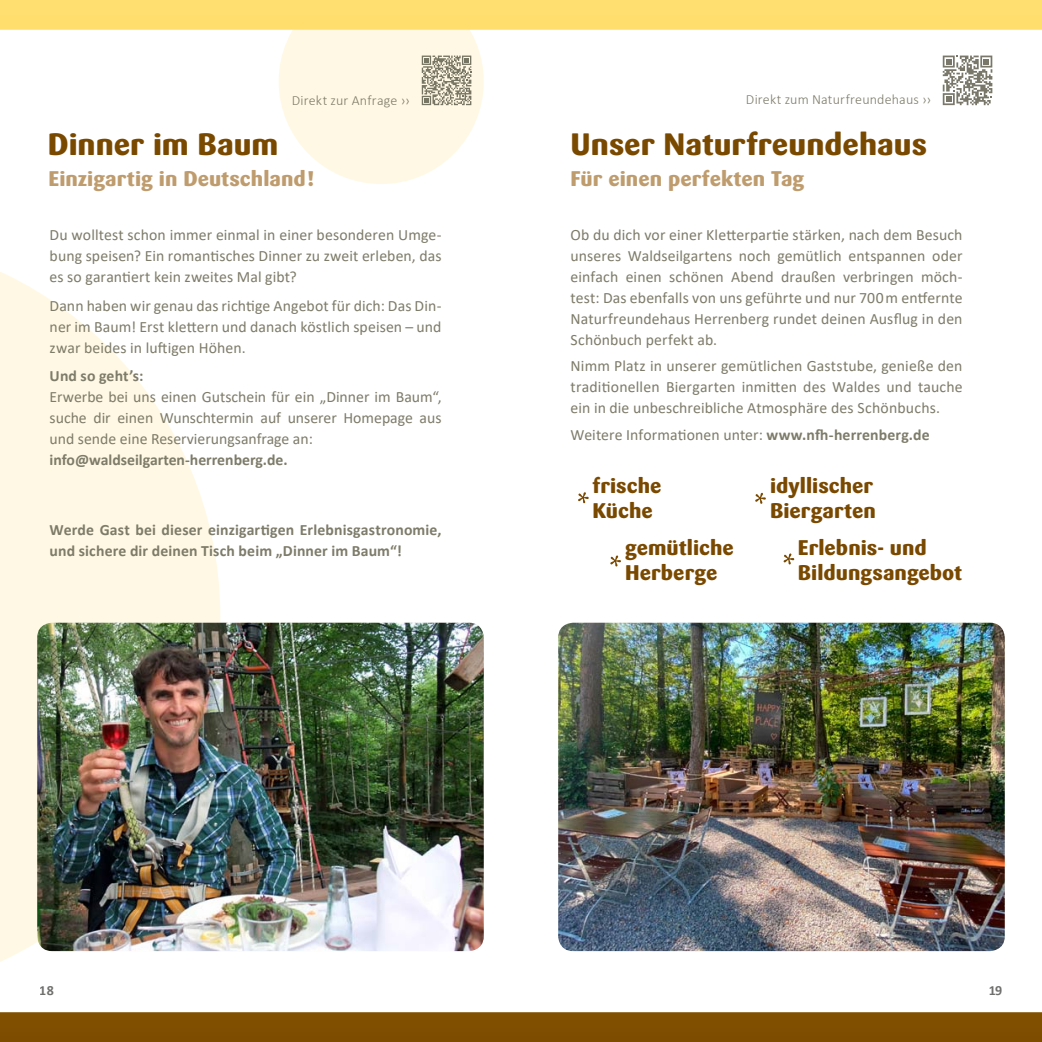
<style>
.page{position:relative;width:1042px;height:1042px;background:#fff}
.page>*{position:absolute;margin:0;border:0;box-sizing:border-box;transform-origin:0 0}
.t1{font:800 30.62px "Sari";color:#7a4900}
.t2{font:800 21px/24.5px "Sari";color:#7a4900}
.t3{font:800 21px "Sari";color:#bf9c6e}
.t4{font:15.75px/21px "Calibri";letter-spacing:.005em;color:#7d7b69;text-align:justify}
.t5{font:700 15.75px/21px "Calibri";letter-spacing:.01em;color:#7d7b69}
.t6{font:300 14px "Calibri";letter-spacing:.015em;color:#7d7b69}
.t7{font:700 14px "Calibri";color:#6f6f6e}
.s1{font-weight:700}
</style>
<div class="page">
<img style="left:0;top:0;width:1042px;height:1042px">
<p class="t6" style="left:292px;top:92px;width:119px">Direkt zur Anfrage ››</p>
<p class="t6" style="left:746px;top:91px;width:187px">Direkt zum Naturfreundehaus ››</p>
<h1 class="t1" style="left:48px;top:125px;width:232px">Dinner im Baum</h1>
<h2 class="t3" style="left:48px;top:166px;width:267px">Einzigartig in Deutschland!</h2>
<p class="t4" style="left:50px;top:224px;width:393px">Du wolltest schon immer einmal in einer besonderen Umge&shy;bung speisen? Ein romantisches Dinner zu zweit erleben, das es so garantiert kein zweites Mal gibt?</p>
<p class="t4" style="left:50px;top:294px;width:393px">Dann haben wir genau das richtige Angebot für dich: Das Din&shy;ner im Baum! Erst klettern und danach köstlich speisen – und zwar beides in luftigen Höhen.</p>
<p class="t5" style="left:50px;top:365px;width:95px">Und so geht’s:</p>
<p class="t4" style="left:50px;top:386px;width:393px">Erwerbe bei uns einen Gutschein für ein „Dinner im Baum“, suche dir einen Wunschtermin auf unserer Homepage aus und sende eine Reservierungsanfrage an:</p>
<p class="t5" style="left:50px;top:449px;width:240px">info@waldseilgarten-herrenberg.de.</p>
<p class="t5" style="left:50px;top:519px;width:393px">Werde Gast bei dieser einzigartigen Erlebnisgastronomie, und sichere dir deinen Tisch beim „Dinner im Baum“!</p>
<h1 class="t1" style="left:570px;top:125px;width:358px">Unser Naturfreundehaus</h1>
<h2 class="t3" style="left:570px;top:166px;width:235px">Für einen perfekten Tag</h2>
<p class="t4" style="left:570px;top:224px;width:393px">Ob du dich vor einer Kletterpartie stärken, nach dem Besuch unseres Waldseilgartens noch gemütlich entspannen oder einfach einen schönen Abend draußen verbringen möch&shy;test: Das ebenfalls von uns geführte und nur 700m entfernte Naturfreundehaus Herrenberg rundet deinen Ausflug in den Schönbuch perfekt ab.</p>
<p class="t4" style="left:570px;top:355px;width:393px">Nimm Platz in unserer gemütlichen Gaststube, genieße den traditionellen Biergarten inmitten des Waldes und tauche ein in die unbeschreibliche Atmosphäre des Schönbuchs.</p>
<p class="t4" style="left:570px;top:424px;width:361px">Weitere Informationen unter: <span class="s1">www.nfh-herrenberg.de</span></p>
<h2 class="t2" style="left:592px;top:474px;width:70px">frische<br>Küche</h2>
<h2 class="t2" style="left:770px;top:474px;width:107px">idyllischer<br>Biergarten</h2>
<h2 class="t2" style="left:625px;top:536px;width:110px">gemütliche<br>Herberge</h2>
<h2 class="t2" style="left:798px;top:536px;width:166px">Erlebnis- und<br>Bildungsangebot</h2>
<p class="t7" style="left:40px;top:981px;width:16px">18</p>
<p class="t7" style="left:988px;top:981px;width:16px">19</p>
</div>
